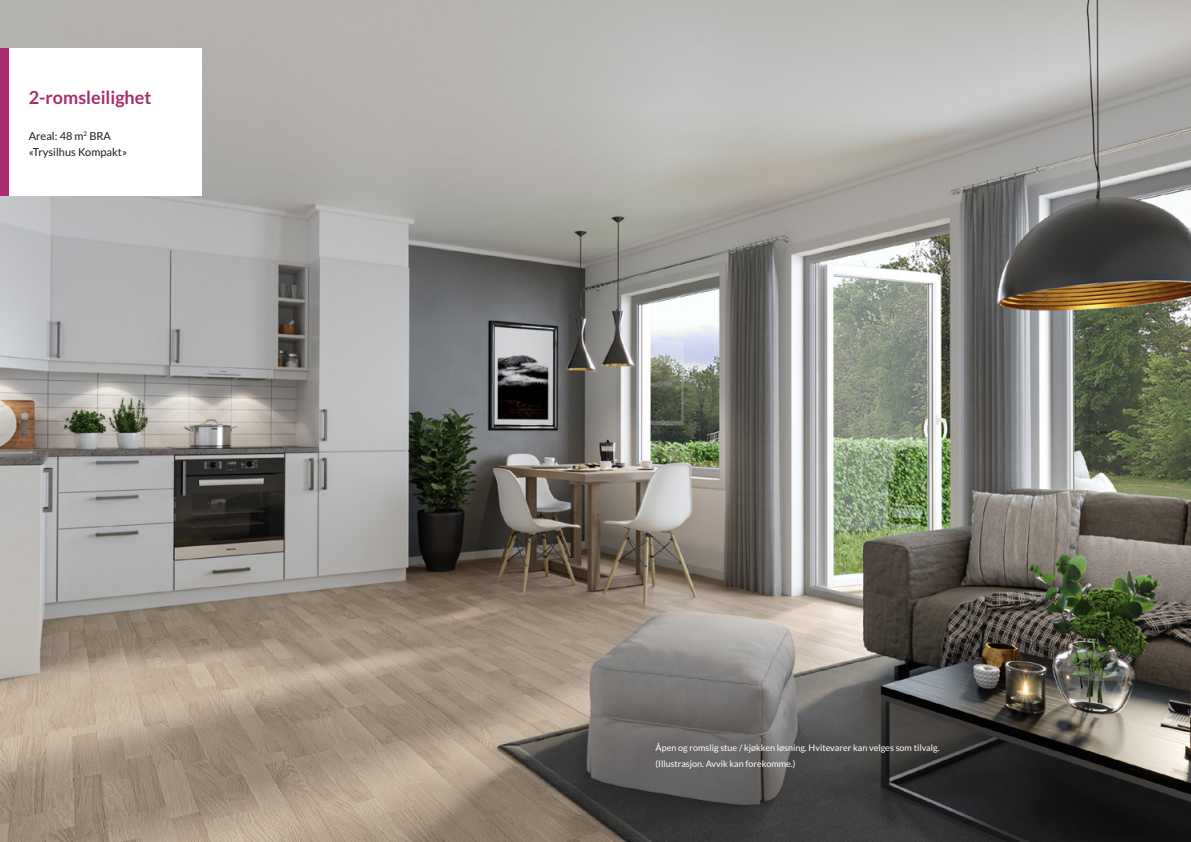
<style>
.page{position:relative;width:1191px;height:842px;background:#fff}
.page>*{position:absolute;margin:0;border:0;box-sizing:border-box;transform-origin:0 0}
.t1{font:700 18px "Lato";color:#a92c6c}
.t2{font:11px/16px "Lato";color:#1d1d1b}
.t3{font:9px/16px "Lato";color:#fff}
</style>
<div class="page">
<img style="left:0;top:0;width:1191px;height:842px">
<div style="left:0;top:48px;width:201px;height:148px;background:#fff"></div>
<div style="left:0;top:48px;width:8px;height:148px;background:#a92c6c"></div>
<h1 class="t1" style="left:29px;top:87px;width:124px">2‑romsleilighet</h1>
<p class="t2" style="left:29px;top:128px;width:100px">Areal: 48 m<sup>2</sup> BRA «Trysilhus Kompakt»</p>
<p class="t3" style="left:655px;top:740px;width:285px">Åpen og romslig stue / kjøkken løsning. Hvitevarer kan velges som tilvalg. (Illustrasjon. Avvik kan forekomme.)</p>
</div>
